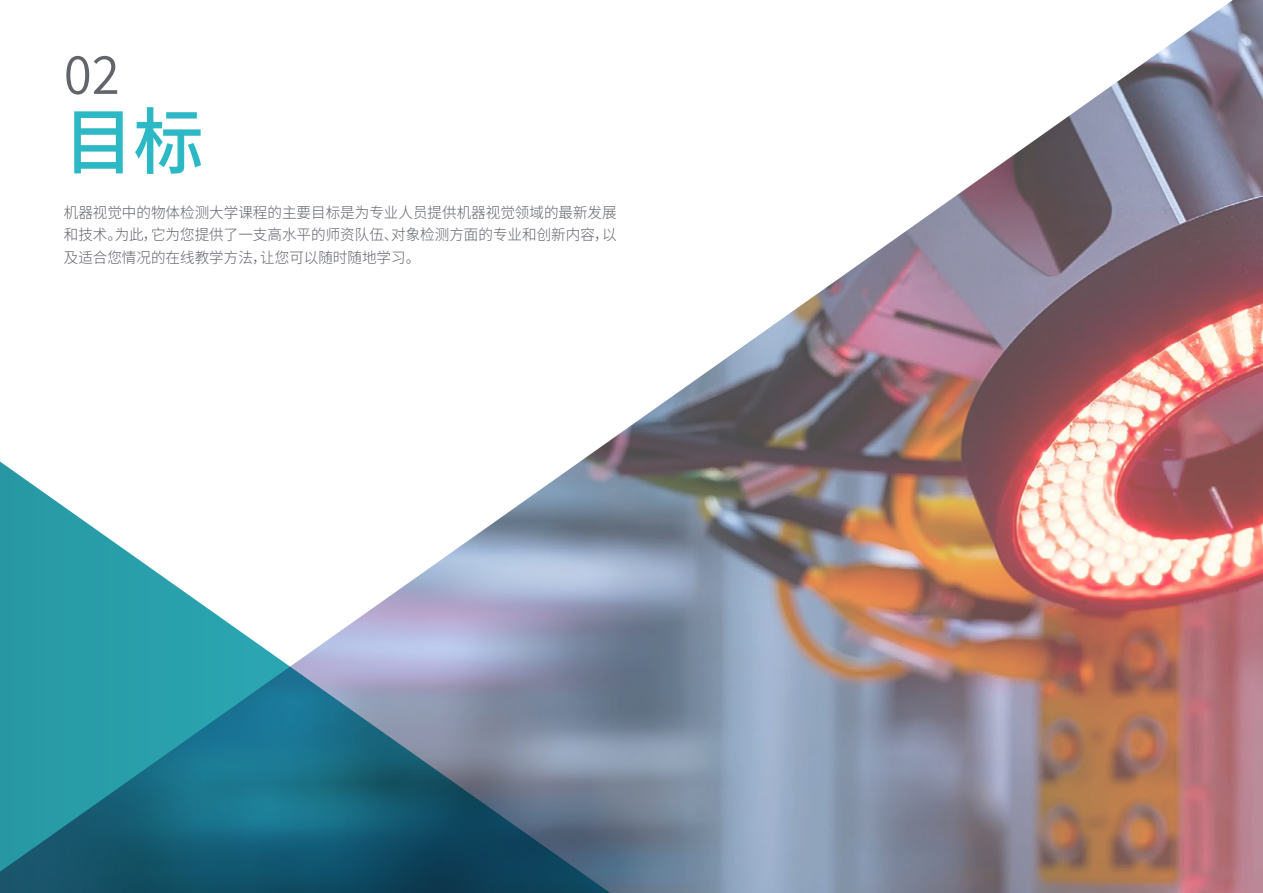
<style>
.page{position:relative;width:1263px;height:893px;background:#fff}
.page>*{position:absolute;margin:0;border:0;box-sizing:border-box;transform-origin:0 0}
.t1{font:500 72px "Source Han Sans CN";color:#2db8c5}
.t2{font:52.5px "Source Han Sans CN";color:#61646a}
.t3{font:300 15px/22.5px "Source Han Sans CN";color:#61646a;text-align:justify}
</style>
<div class="page">
<img style="left:602px;top:0;width:661px;height:893px">
<svg style="left:0;top:446px;width:640px;height:447px"></svg>
<h2 class="t2" style="left:64px;top:45px;width:57px">02</h2>
<h1 class="t1" style="left:64px;top:101px;width:141px">目标</h1>
<p class="t3" style="left:64px;top:201px;width:554px">机器视觉中的物体检测大学课程的主要目标是为专业人员提供机器视觉领域的最新发展和技术。为此，它为您提供了一支高水平的师资队伍、对象检测方面的专业和创新内容，以及适合您情况的在线教学方法，让您可以随时随地学习。</p>
</div>
